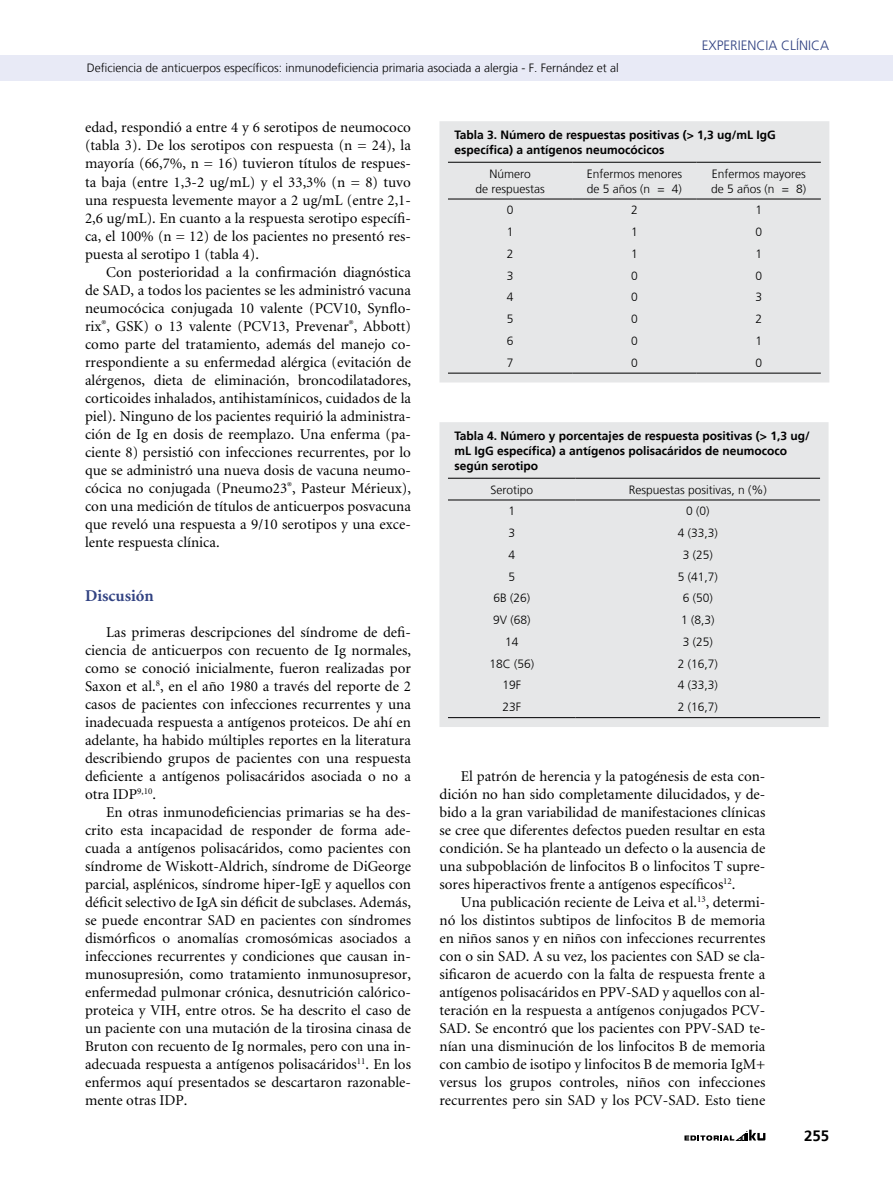
<style>
.page{position:relative;width:893px;height:1191px;background:#fff}
.page>*{position:absolute;margin:0;border:0;box-sizing:border-box;transform-origin:0 0}
.t1{font:700 16.5px "Minion";color:#314282}
.t2{font:15px/18px "Minion";color:#000;text-align:justify}
.t3{font:700 15px "Frutiger LT";color:#000}
.t4{font:300 13.5px "Frutiger LT";color:#314282}
.t5{font:300 12px/15px "Frutiger LT";color:#000}
.t6{font:700 12px/15px "Frutiger LT";color:#000}
</style>
<div class="page">
<svg style="left:684px;top:1129px;width:81px;height:11px"></svg>
<div style="left:0;top:55px;width:893px;height:26px;background:#e8eaf6"></div>
<div style="left:439px;top:422px;width:389px;height:305px;background:#e6e7e8"></div>
<hr style="left:448px;top:478px;width:128px;height:1px;background:#000">
<hr style="left:576px;top:478px;width:244px;height:1px;background:#000">
<hr style="left:448px;top:499px;width:128px;height:1px;background:#000">
<hr style="left:576px;top:499px;width:244px;height:1px;background:#000">
<hr style="left:448px;top:717px;width:128px;height:1px;background:#000">
<hr style="left:576px;top:717px;width:244px;height:1px;background:#000">
<div style="left:439px;top:121px;width:390px;height:261px;background:#e6e7e8"></div>
<hr style="left:448px;top:162px;width:124px;height:1px;background:#000">
<hr style="left:572px;top:162px;width:125px;height:1px;background:#000">
<hr style="left:697px;top:162px;width:124px;height:1px;background:#000">
<hr style="left:448px;top:199px;width:124px;height:1px;background:#000">
<hr style="left:572px;top:199px;width:125px;height:1px;background:#000">
<hr style="left:697px;top:199px;width:124px;height:1px;background:#000">
<hr style="left:448px;top:373px;width:124px;height:1px;background:#000">
<hr style="left:572px;top:373px;width:125px;height:1px;background:#000">
<hr style="left:697px;top:373px;width:124px;height:1px;background:#000">
<p class="t5" style="left:87px;top:61px;width:534px">Deficiencia de anticuerpos específicos: inmunodeficiencia primaria asociada a alergia - F. Fernández et al</p>
<p class="t4" style="left:702px;top:38px;width:8px">experiencia</p>
<p class="t4" style="left:781px;top:38px;width:27px">clínica</p>
<p class="t2" style="left:85px;top:119px;width:327px">edad, respondió a entre 4 y 6 serotipos de neumococo (tabla 3). De los serotipos con respuesta (n = 24), la mayoría (66,7%, n = 16) tuvieron títulos de respues&shy;ta baja (entre 1,3-2 ug/mL) y el 33,3% (n = 8) tuvo una respuesta levemente mayor a 2 ug/mL (entre 2,1- 2,6 ug/mL). En cuanto a la respuesta serotipo específi&shy;ca, el 100% (n = 12) de los pacientes no presentó res&shy;puesta al serotipo 1 (tabla 4).</p>
<p class="t2" style="left:85px;top:263px;width:327px;text-indent:21px">Con posterioridad a la confirmación diagnóstica de SAD, a todos los pacientes se les administró vacuna neumocócica conjugada 10 valente (PCV10, Synflo&shy;rix<sup>®</sup>, GSK) o 13 valente (PCV13, Prevenar<sup>®</sup>, Abbott) como parte del tratamiento, además del manejo co&shy;rrespondiente a su enfermedad alérgica (evitación de alérgenos, dieta de eliminación, broncodilatadores, corticoides inhalados, antihistamínicos, cuidados de la piel). Ninguno de los pacientes requirió la administra&shy;ción de Ig en dosis de reemplazo. Una enferma (pa&shy;ciente 8) persistió con infecciones recurrentes, por lo que se administró una nueva dosis de vacuna neumo&shy;cócica no conjugada (Pneumo23<sup>®</sup>, Pasteur Mérieux), con una medición de títulos de anticuerpos posvacuna que reveló una respuesta a 9/10 serotipos y una exce&shy;lente respuesta clínica.</p>
<p class="t1" style="left:85px;top:587px;width:70px">Discusión</p>
<p class="t2" style="left:85px;top:623px;width:327px;text-indent:21px">Las primeras descripciones del síndrome de defi&shy;ciencia de anticuerpos con recuento de Ig normales, como se conoció inicialmente, fueron realizadas por Saxon et al.<sup>8</sup>, en el año 1980 a través del reporte de 2 casos de pacientes con infecciones recurrentes y una inadecuada respuesta a antígenos proteicos. De ahí en adelante, ha habido múltiples reportes en la literatura describiendo grupos de pacientes con una respuesta deficiente a antígenos polisacáridos asociada o no a otra IDP<sup>9,10</sup>.</p>
<p class="t2" style="left:85px;top:803px;width:327px;text-indent:21px">En otras inmunodeficiencias primarias se ha des&shy;crito esta incapacidad de responder de forma ade&shy;cuada a antígenos polisacáridos, como pacientes con síndrome de Wiskott-Aldrich, síndrome de DiGeorge parcial, asplénicos, síndrome hiper-IgE y aquellos con déficit selectivo de IgA sin déficit de subclases. Además, se puede encontrar SAD en pacientes con síndromes dismórficos o anomalías cromosómicas asociados a infecciones recurrentes y condiciones que causan in&shy;munosupresión, como tratamiento inmunosupresor, enfermedad pulmonar crónica, desnutrición calórico&shy;proteica y VIH, entre otros. Se ha descrito el caso de un paciente con una mutación de la tirosina cinasa de Bruton con recuento de Ig normales, pero con una in&shy;adecuada respuesta a antígenos polisacáridos<sup>11</sup>. En los enfermos aquí presentados se descartaron razonable&shy;mente otras IDP.</p>
<p class="t6" style="left:454px;top:127px;width:323px">Tabla 3. Número de respuestas positivas (&gt; 1,3 ug/mL IgG específica) a antígenos neumocócicos</p>
<p class="t5" style="left:475px;top:166px;width:71px;text-align:center">Número<br>de respuestas</p>
<p class="t5" style="left:587px;top:166px;width:97px">Enfermos menores de 5 años (n = 4)</p>
<p class="t5" style="left:711px;top:166px;width:96px">Enfermos mayores de 5 años (n = 8)</p>
<p class="t5" style="left:507px;top:203px;width:8px">0</p>
<p class="t5" style="left:631px;top:203px;width:8px">2</p>
<p class="t5" style="left:755px;top:203px;width:8px">1</p>
<p class="t5" style="left:507px;top:225px;width:8px">1</p>
<p class="t5" style="left:631px;top:225px;width:8px">1</p>
<p class="t5" style="left:755px;top:225px;width:8px">0</p>
<p class="t5" style="left:507px;top:246px;width:8px">2</p>
<p class="t5" style="left:631px;top:246px;width:8px">1</p>
<p class="t5" style="left:755px;top:246px;width:8px">1</p>
<p class="t5" style="left:507px;top:268px;width:8px">3</p>
<p class="t5" style="left:631px;top:268px;width:8px">0</p>
<p class="t5" style="left:755px;top:268px;width:8px">0</p>
<p class="t5" style="left:507px;top:290px;width:8px">4</p>
<p class="t5" style="left:631px;top:290px;width:8px">0</p>
<p class="t5" style="left:755px;top:290px;width:8px">3</p>
<p class="t5" style="left:507px;top:312px;width:8px">5</p>
<p class="t5" style="left:631px;top:312px;width:8px">0</p>
<p class="t5" style="left:755px;top:312px;width:8px">2</p>
<p class="t5" style="left:507px;top:333px;width:8px">6</p>
<p class="t5" style="left:631px;top:333px;width:8px">0</p>
<p class="t5" style="left:755px;top:333px;width:8px">1</p>
<p class="t5" style="left:507px;top:355px;width:8px">7</p>
<p class="t5" style="left:631px;top:355px;width:8px">0</p>
<p class="t5" style="left:755px;top:355px;width:8px">0</p>
<p class="t6" style="left:454px;top:428px;width:357px">Tabla 4. Número y porcentajes de respuesta positivas (&gt; 1,3 ug/ mL IgG específica) a antígenos polisacáridos de neumococo según serotipo</p>
<p class="t5" style="left:490px;top:482px;width:44px">Serotipo</p>
<p class="t5" style="left:629px;top:482px;width:140px">Respuestas positivas, n (%)</p>
<p class="t5" style="left:508px;top:504px;width:8px">1</p>
<p class="t5" style="left:686px;top:504px;width:25px">0 (0)</p>
<p class="t5" style="left:508px;top:525px;width:8px">3</p>
<p class="t5" style="left:678px;top:525px;width:42px">4 (33,3)</p>
<p class="t5" style="left:508px;top:547px;width:8px">4</p>
<p class="t5" style="left:683px;top:547px;width:32px">3 (25)</p>
<p class="t5" style="left:508px;top:569px;width:8px">5</p>
<p class="t5" style="left:678px;top:569px;width:42px">5 (41,7)</p>
<p class="t5" style="left:493px;top:591px;width:38px">6B (26)</p>
<p class="t5" style="left:683px;top:591px;width:32px">6 (50)</p>
<p class="t5" style="left:493px;top:612px;width:39px">9V (68)</p>
<p class="t5" style="left:681px;top:612px;width:35px">1 (8,3)</p>
<p class="t5" style="left:505px;top:634px;width:15px">14</p>
<p class="t5" style="left:683px;top:634px;width:32px">3 (25)</p>
<p class="t5" style="left:489px;top:656px;width:46px">18C (56)</p>
<p class="t5" style="left:678px;top:656px;width:42px">2 (16,7)</p>
<p class="t5" style="left:502px;top:678px;width:20px">19F</p>
<p class="t5" style="left:678px;top:678px;width:42px">4 (33,3)</p>
<p class="t5" style="left:502px;top:700px;width:20px">23F</p>
<p class="t5" style="left:678px;top:700px;width:42px">2 (16,7)</p>
<p class="t2" style="left:439px;top:768px;width:327px;text-indent:21px">El patrón de herencia y la patogénesis de esta con&shy;dición no han sido completamente dilucidados, y de&shy;bido a la gran variabilidad de manifestaciones clínicas se cree que diferentes defectos pueden resultar en esta condición. Se ha planteado un defecto o la ausencia de una subpoblación de linfocitos B o linfocitos T supre&shy;sores hiperactivos frente a antígenos específicos<sup>12</sup>.</p>
<p class="t2" style="left:439px;top:894px;width:327px;text-indent:21px">Una publicación reciente de Leiva et al.<sup>13</sup>, determi&shy;nó los distintos subtipos de linfocitos B de memoria en niños sanos y en niños con infecciones recurrentes con o sin SAD. A su vez, los pacientes con SAD se cla&shy;sificaron de acuerdo con la falta de respuesta frente a antígenos polisacáridos en PPV-SAD y aquellos con al&shy;teración en la respuesta a antígenos conjugados PCV-SAD. Se encontró que los pacientes con PPV-SAD te&shy;nían una disminución de los linfocitos B de memoria con cambio de isotipo y linfocitos B de memoria IgM+ versus los grupos controles, niños con infecciones recurrentes pero sin SAD y los PCV-SAD. Esto tiene</p>
<p class="t3" style="left:804px;top:1126px;width:27px">255</p>
</div>
